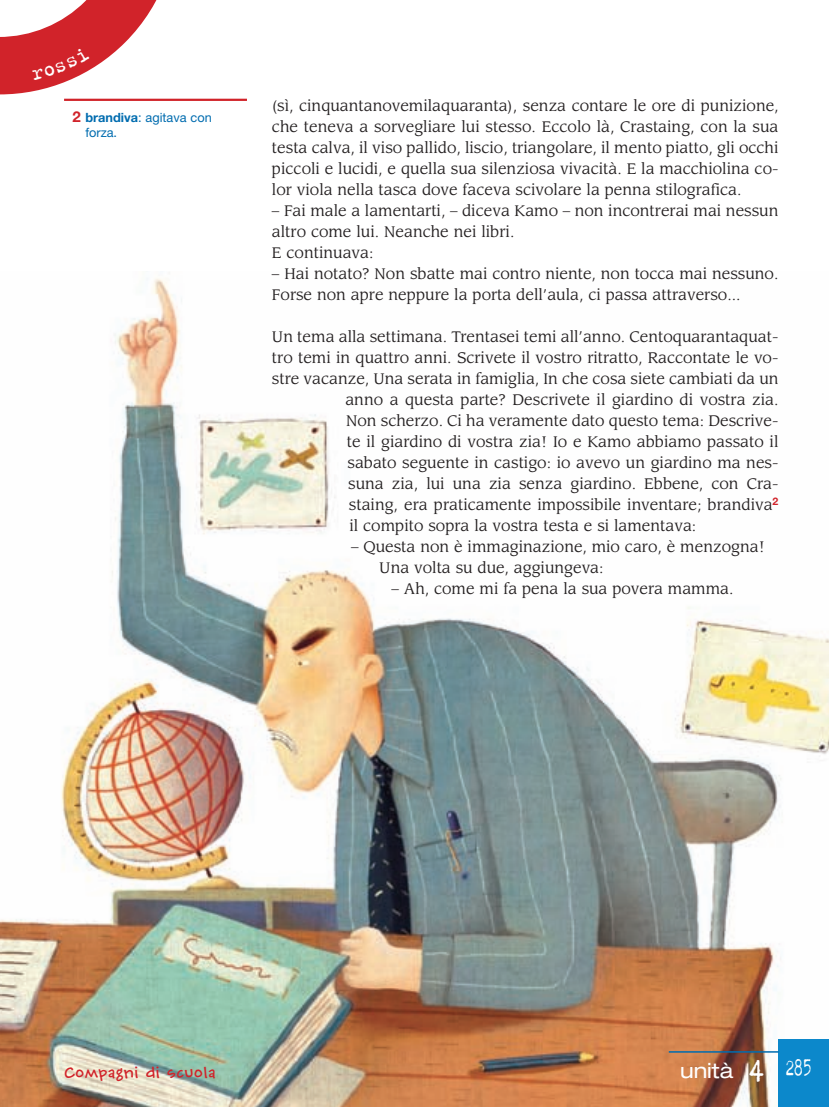
<style>
.page{position:relative;width:829px;height:1107px;background:#fff}
.page>*{position:absolute;margin:0;border:0;box-sizing:border-box;transform-origin:0 0}
.t1{font:expanded 21px "Helvetica Neue";color:#fff}
.t2{font:15.75px "FM Falling Leaves Moon BT";letter-spacing:.035em;color:#d1232a}
.t3{font:15px/21px "Leawood";color:#231f20}
.t4{font:12.75px/15px "Helvetica Neue";color:#006caf}
.s1{font-weight:700;font-size:15px;color:#d1232a}
.s2{font-weight:700}
.s3{font-family:"Trixie";font-stretch:normal;font-size:33px}
</style>
<div class="page">
<img style="left:0;top:278px;width:829px;height:828px">
<hr style="left:64px;top:99px;width:183px;height:2px;background:#d1232a">
<div style="left:778px;top:1038px;width:51px;height:68px;background:#0c88cb"></div>
<hr style="left:669px;top:1050px;width:109px;height:2px;background:#006caf">
<svg style="left:0;top:0;width:157px;height:94px"></svg>
<p class="t4" style="left:85px;top:111px;width:128px;text-indent:-13px"><span class="s1">2</span> <span class="s2">brandiva</span>: agitava con forza.</p>
<p class="t3" style="left:272px;top:96px;width:508px;text-align:justify">(sì, cinquantanovemilaquaranta), senza contare le ore di punizione, che teneva a sorvegliare lui stesso. Eccolo là, Crastaing, con la sua testa calva, il viso pallido, liscio, triangolare, il mento piatto, gli occhi piccoli e lucidi, e quella sua silenziosa vivacità. E la macchiolina co&shy;lor viola nella tasca dove faceva scivolare la penna stilografica.</p>
<p class="t3" style="left:272px;top:201px;width:508px">– Fai male a lamentarti, – diceva Kamo – non incontrerai mai nessun altro come lui. Neanche nei libri.<br>E continuava:</p>
<p class="t3" style="left:272px;top:264px;width:508px">– Hai notato? Non sbatte mai contro niente, non tocca mai nessuno.<br>Forse non apre neppure la porta dell’aula, ci passa attraverso...</p>
<p class="t3" style="left:272px;top:327px;width:508px">Un tema alla settimana. Trentasei temi all’anno. Centoquarantaquat-</p>
<p class="t3" style="left:272px;top:348px;width:508px">tro temi in quattro anni. Scrivete il vostro ritratto, Raccontate le vo-</p>
<p class="t3" style="left:272px;top:369px;width:508px">stre vacanze, Una serata in famiglia, In che cosa siete cambiati da un</p>
<p class="t3" style="left:345px;top:390px;width:434px">anno a questa parte? Descrivete il giardino di vostra zia.</p>
<p class="t3" style="left:346px;top:411px;width:434px">Non scherzo. Ci ha veramente dato questo tema: Descrive-</p>
<p class="t3" style="left:347px;top:432px;width:433px">te il giardino di vostra zia! Io e Kamo abbiamo passato il</p>
<p class="t3" style="left:347px;top:453px;width:432px">sabato seguente in castigo: io avevo un giardino ma nes-</p>
<p class="t3" style="left:348px;top:474px;width:432px">suna zia, lui una zia senza giardino. Ebbene, con Cra-</p>
<p class="t3" style="left:349px;top:495px;width:431px">staing, era praticamente impossibile inventare; brandiva<sup>2</sup></p>
<p class="t3" style="left:349px;top:516px;width:348px">il compito sopra la vostra testa e si lamentava:</p>
<p class="t3" style="left:379px;top:537px;width:387px;text-indent:-28px">– Questa non è immaginazione, mio caro, è menzogna!<br>Una volta su due, aggiungeva:</p>
<p class="t3" style="left:391px;top:579px;width:343px">– Ah, come mi fa pena la sua povera mamma.</p>
<p class="t2" style="left:64px;top:1066px;width:153px">Compagni di scuola</p>
<h1 class="t1" style="left:680px;top:1062px;width:134px">unità <span class="s3">4</span> <sup>285</sup></h1>
</div>
